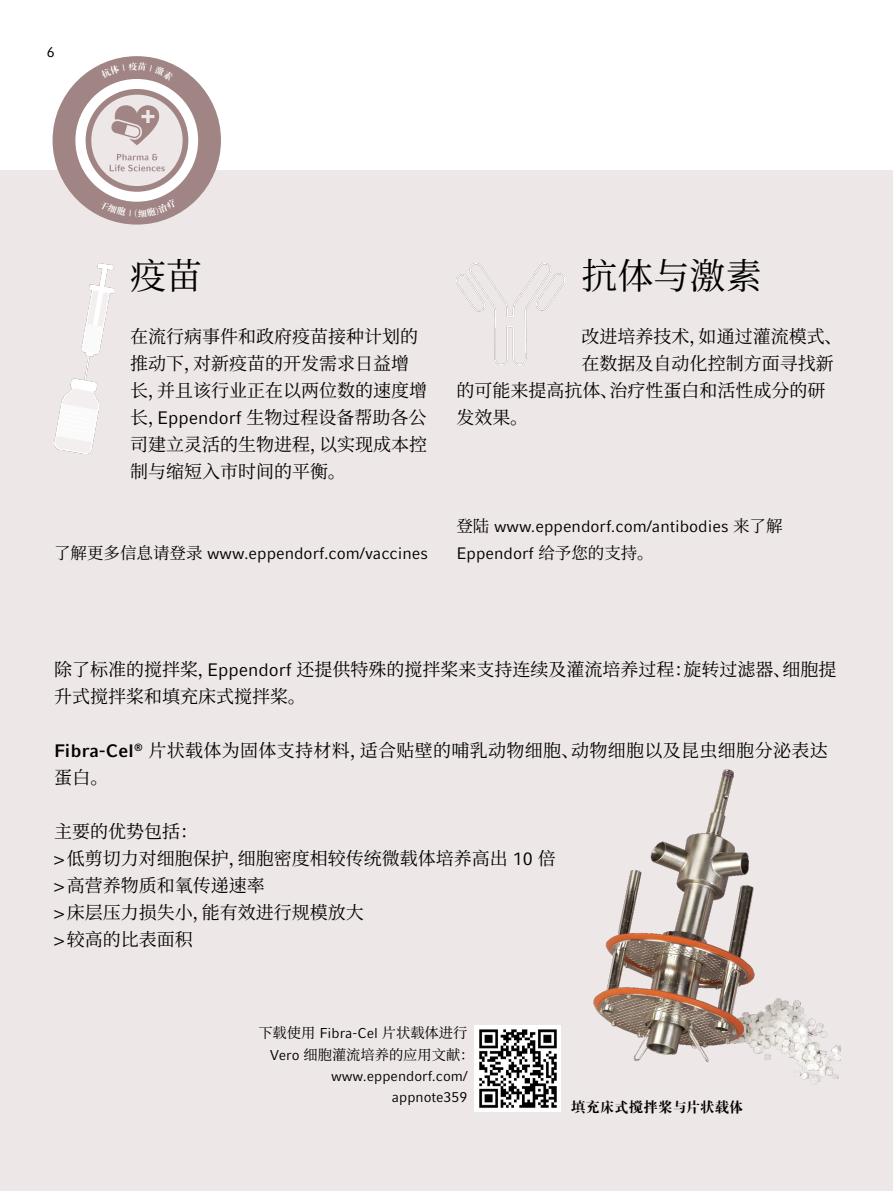
<style>
.page{position:relative;width:893px;height:1191px;background:#fff}
.page>*{position:absolute;margin:0;border:0;box-sizing:border-box;transform-origin:0 0}
.t1{font:36px "Source Han Serif CN";color:#000}
.t2{font:18px/27px "Source Han Serif CN";color:#000}
.t3{font:18px/27px "Source Han Serif CN";letter-spacing:.02em;color:#000}
.t4{font:16.5px/27px "Compatil Factfor Eppendorf";color:#000}
.t5{font:14.25px/21px "Source Han Serif CN";color:#000}
.t6{font:14.25px/21px "Compatil Factfor Eppendorf";color:#000;text-align:right}
.t7{font:14.25px "FZDBSJW GB1 0";letter-spacing:.01em;color:#000}
.s1{font-family:"Compatil Factfor Eppendorf"}
.s2{font-family:"Source Han Serif CN"}
.s3{font-family:"Compatil Factfor Eppendorf";font-weight:700}
</style>
<div class="page">
<div style="left:0;top:170px;width:893px;height:1021px;background:#eee7e7"></div>
<img style="left:593px;top:769px;width:247px;height:316px">
<img style="left:474px;top:1025px;width:87px;height:86px">
<img style="left:54px;top:264px;width:59px;height:190px">
<img style="left:456px;top:264px;width:109px;height:101px">
<svg style="left:53px;top:56px;width:168px;height:169px"></svg>
<p class="t6" style="left:47px;top:42px;width:9px">6</p>
<h1 class="t1" style="left:130px;top:255px;width:73px">疫苗</h1>
<p class="t2" style="left:130px;top:323px;width:298px">在流行病事件和政府疫苗接种计划的推动下，对新疫苗的开发需求日益增长，并且该行业正在以两位数的速度增长，<span class="s1">Eppendorf</span> 生物过程设备帮助各公司建立灵活的生物进程，以实现成本控制与缩短入市时间的平衡。</p>
<p class="t4" style="left:54px;top:540px;width:375px"><span class="s2">了解更多信息请登录</span> www.eppendorf.com/vaccines</p>
<h1 class="t1" style="left:582px;top:255px;width:181px">抗体与激素</h1>
<p class="t2" style="left:582px;top:323px;width:262px">改进培养技术，如通过灌流模式、</p>
<p class="t2" style="left:582px;top:350px;width:253px">在数据及自动化控制方面寻找新</p>
<p class="t2" style="left:456px;top:377px;width:370px">的可能来提高抗体、治疗性蛋白和活性成分的研</p>
<p class="t2" style="left:456px;top:404px;width:73px">发效果。</p>
<p class="t4" style="left:456px;top:513px;width:328px"><span class="s2">登陆</span> www.eppendorf.com/antibodies <span class="s2">来了解<br></span>Eppendorf <span class="s2">给予您的支持。</span></p>
<p class="t2" style="left:54px;top:656px;width:784px">除了标准的搅拌桨，<span class="s1">Eppendorf</span> 还提供特殊的搅拌桨来支持连续及灌流培养过程：旋转过滤器、细胞提升式搅拌桨和填充床式搅拌桨。</p>
<p class="t3" style="left:54px;top:737px;width:775px"><span class="s3">Fibra-Cel</span><sup>®</sup> 片状载体为固体支持材料，适合贴壁的哺乳动物细胞、动物细胞以及昆虫细胞分泌表达蛋白。</p>
<p class="t2" style="left:54px;top:818px;width:503px">主要的优势包括：<br><span class="s1">&gt;</span>低剪切力对细胞保护，细胞密度相较传统微载体培养高出 <span class="s1">10</span> 倍<span class="s1">&gt;</span>高营养物质和氧传递速率<br><span class="s1">&gt;</span>床层压力损失小，能有效进行规模放大<br><span class="s1">&gt;</span>较高的比表面积</p>
<p class="t5" style="left:270px;top:1023px;width:206px;text-indent:-12px">下载使用 <span class="s1">Fibra-Cel</span> 片状载体进行<br><span class="s1">Vero</span> 细胞灌流培养的应用文献：</p>
<p class="t6" style="left:331px;top:1065px;width:138px">www.eppendorf.com/ appnote359</p>
<p class="t7" style="left:571px;top:1099px;width:174px">填充床式搅拌桨与片状载体</p>
</div>
